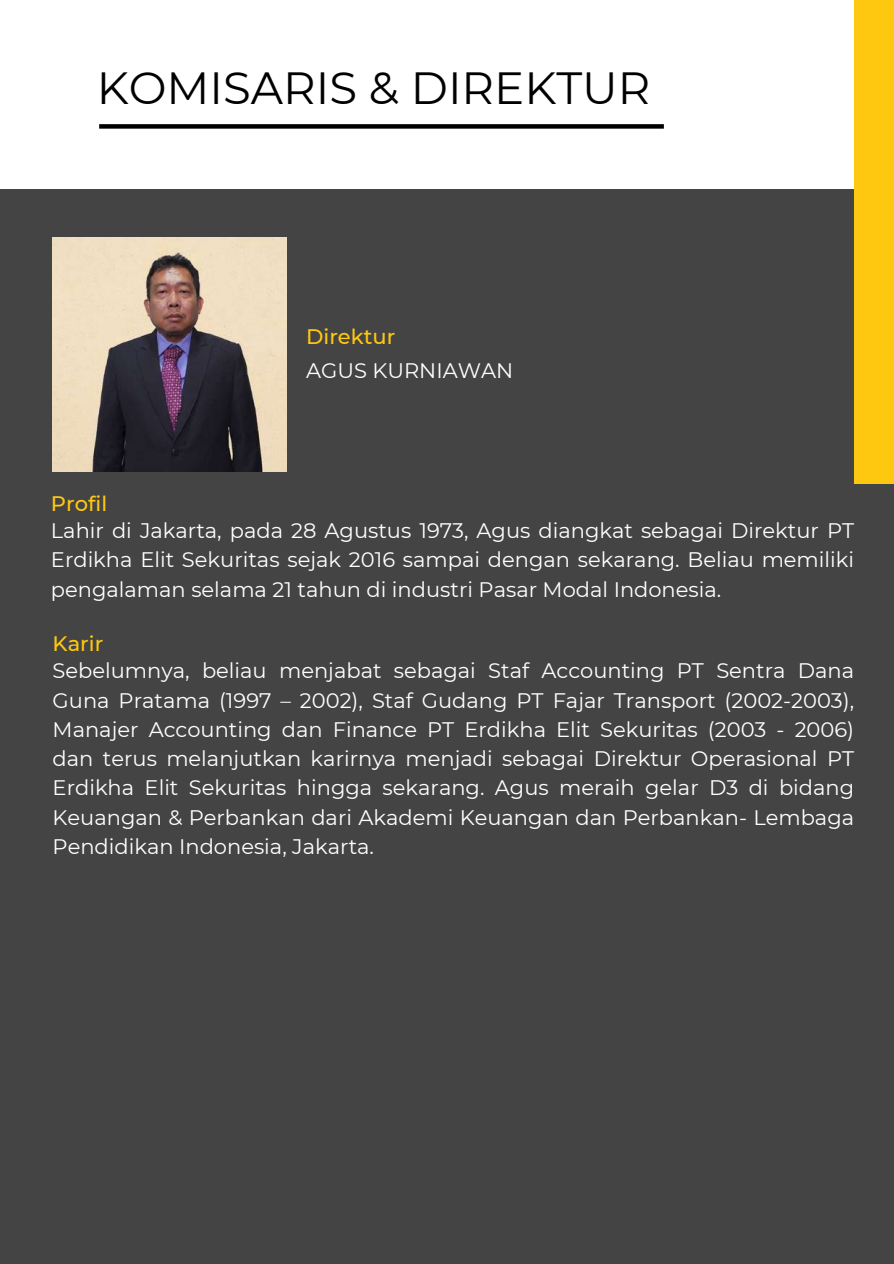
<style>
.page{position:relative;width:894px;height:1264px;background:#fff}
.page>*{position:absolute;margin:0;border:0;box-sizing:border-box;transform-origin:0 0}
.t1{font:45px "Montserrat";color:#000}
.t2{font:21px/29.2px "Montserrat";color:#fff;text-align:justify}
.t3{font:500 21px "Montserrat";color:#fec810}
</style>
<div class="page">
<div style="left:0;top:189px;width:893px;height:1074px;background:#444445"></div>
<div style="left:853px;top:0;width:40px;height:484px;background:#fec810"></div>
<div style="left:99px;top:124px;width:564px;height:5px;background:#000"></div>
<img style="left:53px;top:237px;width:234px;height:234px">
<h1 class="t1" style="left:97px;top:60px;width:555px">KOMISARIS &amp; DIREKTUR</h1>
<p class="t3" style="left:51px;top:491px;width:58px">Profil</p>
<p class="t3" style="left:306px;top:324px;width:91px">Direktur</p>
<p class="t2" style="left:306px;top:356px;width:208px">AGUS KURNIAWAN</p>
<p class="t2" style="left:51px;top:516px;width:804px">Lahir di Jakarta, pada 28 Agustus 1973, Agus diangkat sebagai Direktur PT Erdikha Elit Sekuritas sejak 2016 sampai dengan sekarang. Beliau memiliki pengalaman selama 21 tahun di industri Pasar Modal Indonesia.</p>
<p class="t3" style="left:53px;top:630px;width:52px">Karir</p>
<p class="t2" style="left:53px;top:656px;width:802px">Sebelumnya, beliau menjabat sebagai Staf Accounting PT Sentra Dana Guna Pratama (1997 – 2002), Staf Gudang PT Fajar Transport (2002-2003), Manajer Accounting dan Finance PT Erdikha Elit Sekuritas (2003 - 2006) dan terus melanjutkan karirnya menjadi sebagai Direktur Operasional PT Erdikha Elit Sekuritas hingga sekarang. Agus meraih gelar D3 di bidang Keuangan &amp; Perbankan dari Akademi Keuangan dan Perbankan- Lembaga Pendidikan Indonesia, Jakarta.</p>
</div>
